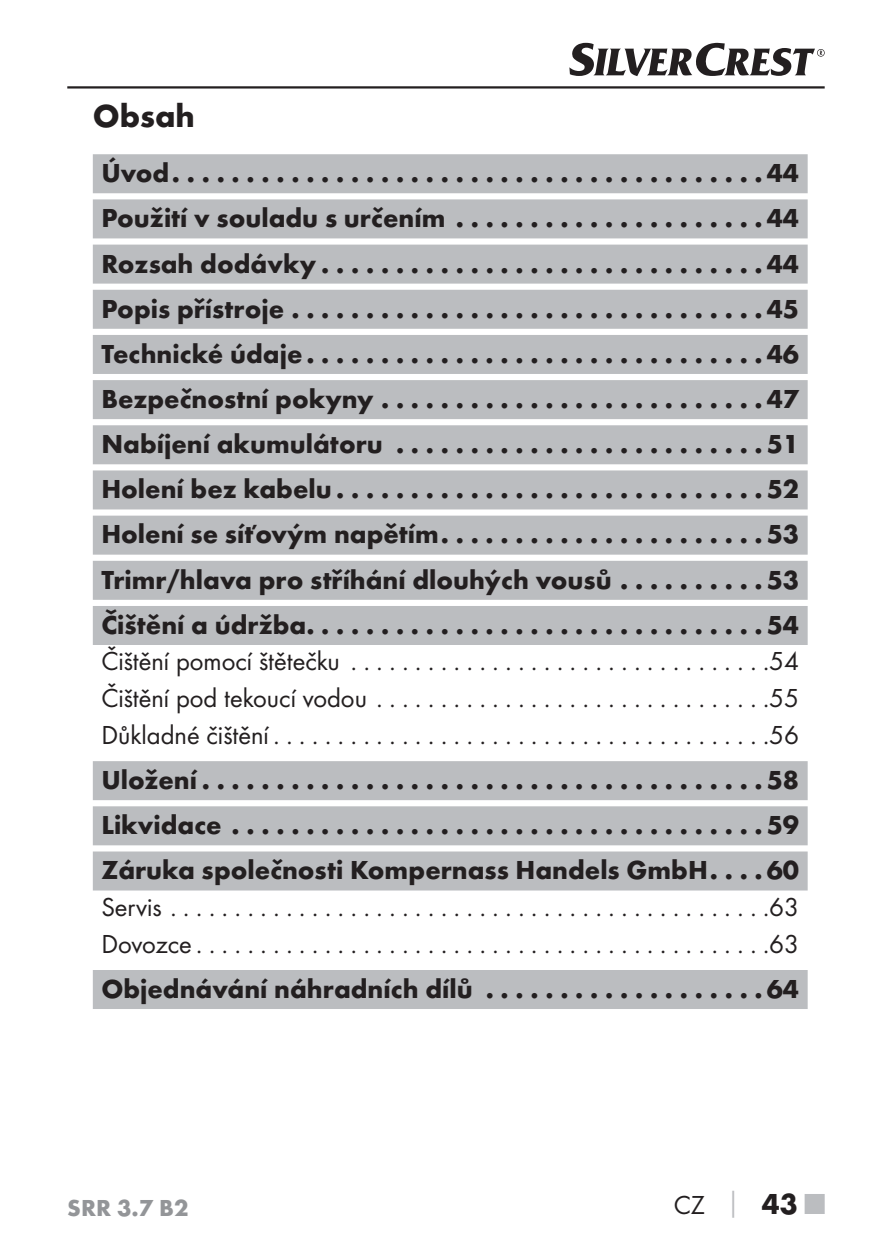
<style>
.page{position:relative;width:892px;height:1259px;background:#fff}
.page>*{position:absolute;margin:0;border:0;box-sizing:border-box;transform-origin:0 0}
.t1{font:700 33px "Futura";color:#231f20}
.t2{font:700 27px/45px "Futura";color:#231f20;text-align:justify}
.t3{font:27px/36.6px "Futura Boo";color:#231f20;text-align:justify}
.t4{font:700 24px "Futura";color:#939598}
.s1{font-family:"Futura";font-weight:700;color:#bbbdc0}
.s2{font-family:"Futura";font-weight:700;font-size:30px}
.s3{font-family:"Futura";font-weight:700;font-size:30px;color:#bbbdc0}
</style>
<div class="page">
<hr style="left:67px;top:86px;width:757px;height:3px;background:#231f20">
<svg style="left:569px;top:43px;width:255px;height:33px"></svg>
<div style="left:93px;top:154px;width:714px;height:39px;background:#bbbdc0"></div>
<div style="left:93px;top:199px;width:714px;height:39px;background:#bbbdc0"></div>
<div style="left:93px;top:244px;width:714px;height:40px;background:#bbbdc0"></div>
<div style="left:93px;top:290px;width:714px;height:39px;background:#bbbdc0"></div>
<div style="left:93px;top:335px;width:714px;height:39px;background:#bbbdc0"></div>
<div style="left:93px;top:380px;width:714px;height:39px;background:#bbbdc0"></div>
<div style="left:93px;top:425px;width:714px;height:39px;background:#bbbdc0"></div>
<div style="left:93px;top:470px;width:714px;height:39px;background:#bbbdc0"></div>
<div style="left:93px;top:515px;width:714px;height:39px;background:#bbbdc0"></div>
<div style="left:93px;top:561px;width:714px;height:39px;background:#bbbdc0"></div>
<div style="left:93px;top:606px;width:714px;height:39px;background:#bbbdc0"></div>
<div style="left:93px;top:761px;width:714px;height:39px;background:#bbbdc0"></div>
<div style="left:93px;top:806px;width:714px;height:39px;background:#bbbdc0"></div>
<div style="left:93px;top:851px;width:714px;height:39px;background:#bbbdc0"></div>
<div style="left:93px;top:970px;width:714px;height:39px;background:#bbbdc0"></div>
<p class="t1" style="left:93px;top:103px;width:104px">Obsah</p>
<p class="t2" style="left:101px;top:153px;width:699px">Úvod ........................................44<br>Použití v souladu s určením .....................44<br>Rozsah dodávky ..............................44<br>Popis přístroje ................................45<br>Technické údaje ...............................46<br>Bezpečnostní pokyny ..........................47<br>Nabíjení akumulátoru .........................51<br>Holení bez kabelu .............................52<br>Holení se síťovým napětím ......................53<br>Trimr/hlava pro stříhání dlouhých vousů . . . . . . . . . . 53<br>Čištění a údržba ...............................54</p>
<p class="t3" style="left:101px;top:644px;width:699px">Čištění pomocí štětečku .................................54<br>Čištění pod tekoucí vodou ...............................55<br>Důkladné čištění .......................................56</p>
<p class="t2" style="left:101px;top:759px;width:699px">Uložení ......................................58<br>Likvidace ....................................59<br>Záruka společnosti Kompernass Handels GmbH . . . . 60</p>
<p class="t3" style="left:101px;top:890px;width:699px">Servis ...............................................63<br>Dovozce .............................................63</p>
<p class="t2" style="left:101px;top:968px;width:699px">Objednávání náhradních dílů . . . . . . . . . . . . . . . . . . . 64</p>
<p class="t4" style="left:67px;top:1198px;width:123px">SRR 3.7 B2</p>
<p class="t3" style="left:673px;top:1188px;width:152px">CZ <span class="s1">│</span> <span class="s2">43</span> <span class="s3">■</span></p>
</div>
